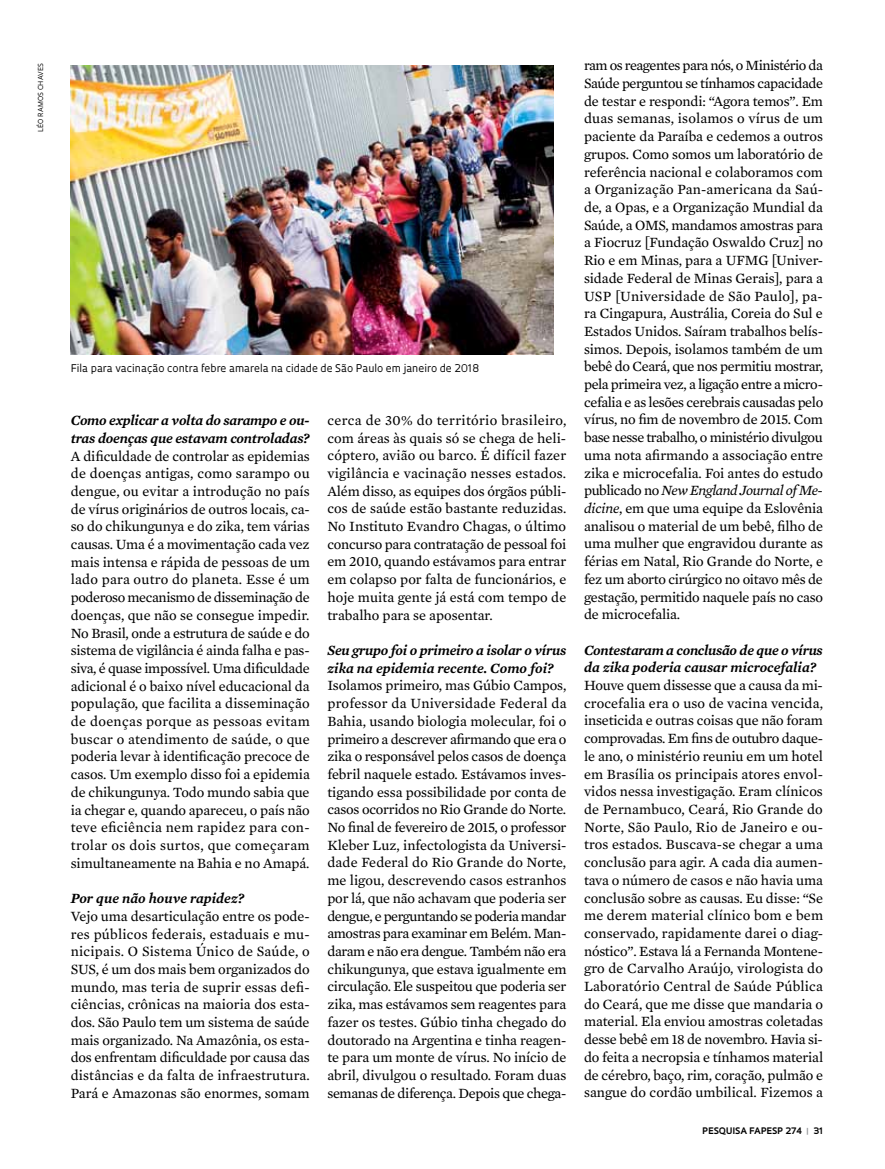
<style>
.page{position:relative;width:885px;height:1169px;background:#fff}
.page>*{position:absolute;margin:0;border:0;box-sizing:border-box;transform-origin:0 0}
.t1{font:14.4px/17.7px "Mercury Text G2";letter-spacing:-.005em;color:#000;text-align:justify}
.t2{font:italic 600 14.4px/17.7px "Mercury Text G2";letter-spacing:-.015em;color:#000}
.t3{font:10.35px "Oculum";color:#000}
.t4{font:700 8.7px "Oculum";letter-spacing:.01em;color:#000}
.t5{font:6.75px "Oculum";letter-spacing:.035em;color:#000}
.s1{font-style:italic}
.s2{color:#939598}
</style>
<div class="page">
<img style="left:71px;top:65px;width:482px;height:289px">
<p class="t5" style="left:36px;top:132px;width:70px;rotate:-90deg">léo ramos chaves</p>
<p class="t3" style="left:71px;top:361px;width:410px">Fila para vacinação contra febre amarela na cidade de São Paulo em janeiro de 2018</p>
<p class="t2" style="left:71px;top:411px;width:241px">Como explicar a volta do sarampo e ou&shy;tras doenças que estavam controladas?</p>
<p class="t1" style="left:71px;top:446px;width:241px">A dificuldade de controlar as epidemias de doenças antigas, como sarampo ou dengue, ou evitar a introdução no país de vírus originários de outros locais, ca&shy;so do chikungunya e do zika, tem várias causas. Uma é a movimentação cada vez mais intensa e rápida de pessoas de um lado para outro do planeta. Esse é um poderoso mecanismo de disseminação de doenças, que não se consegue impedir.<br>No Brasil, onde a estrutura de saúde e do sistema de vigilância é ainda falha e pas&shy;siva, é quase impossível. Uma dificuldade adicional é o baixo nível educacional da população, que facilita a disseminação de doenças porque as pessoas evitam buscar o atendimento de saúde, o que poderia levar à identificação precoce de casos. Um exemplo disso foi a epidemia de chikungunya. Todo mundo sabia que ia chegar e, quando apareceu, o país não teve eficiência nem rapidez para con&shy;trolar os dois surtos, que começaram simultaneamente na Bahia e no Amapá.</p>
<p class="t2" style="left:71px;top:888px;width:175px">Por que não houve rapidez?</p>
<p class="t1" style="left:71px;top:906px;width:241px">Vejo uma desarticulação entre os pode&shy;res públicos federais, estaduais e mu&shy;nicipais. O Sistema Único de Saúde, o SUS, é um dos mais bem organizados do mundo, mas teria de suprir essas defi&shy;ciências, crônicas na maioria dos esta&shy;dos. São Paulo tem um sistema de saúde mais organizado. Na Amazônia, os esta&shy;dos enfrentam dificuldade por causa das distâncias e da falta de infraestrutura.<br>Pará e Amazonas são enormes, somam</p>
<p class="t1" style="left:327px;top:410px;width:241px">cerca de 30% do território brasileiro, com áreas às quais só se chega de heli&shy;cóptero, avião ou barco. É difícil fazer vigilância e vacinação nesses estados.<br>Além disso, as equipes dos órgãos públi&shy;cos de saúde estão bastante reduzidas.<br>No Instituto Evandro Chagas, o último concurso para contratação de pessoal foi em 2010, quando estávamos para entrar em colapso por falta de funcionários, e hoje muita gente já está com tempo de trabalho para se aposentar.</p>
<p class="t2" style="left:327px;top:640px;width:240px">Seu grupo foi o primeiro a isolar o vírus zika na epidemia recente. Como foi?</p>
<p class="t1" style="left:327px;top:676px;width:241px">Isolamos primeiro, mas Gúbio Campos, professor da Universidade Federal da Bahia, usando biologia molecular, foi o primeiro a descrever afirmando que era o zika o responsável pelos casos de doença febril naquele estado. Estávamos inves&shy;tigando essa possibilidade por conta de casos ocorridos no Rio Grande do Norte.<br>No final de fevereiro de 2015, o professor Kleber Luz, infectologista da Universi&shy;dade Federal do Rio Grande do Norte, me ligou, descrevendo casos estranhos por lá, que não achavam que poderia ser dengue, e perguntando se poderia mandar amostras para examinar em Belém. Man&shy;daram e não era dengue. Também não era chikungunya, que estava igualmente em circulação. Ele suspeitou que poderia ser zika, mas estávamos sem reagentes para fazer os testes. Gúbio tinha chegado do doutorado na Argentina e tinha reagen&shy;te para um monte de vírus. No início de abril, divulgou o resultado. Foram duas semanas de diferença. Depois que chega-</p>
<p class="t1" style="left:584px;top:56px;width:241px">ram os reagentes para nós, o Ministério da Saúde perguntou se tínhamos capacidade de testar e respondi: “Agora temos”. Em duas semanas, isolamos o vírus de um paciente da Paraíba e cedemos a outros grupos. Como somos um laboratório de referência nacional e colaboramos com a Organização Pan-americana da Saú&shy;de, a Opas, e a Organização Mundial da Saúde, a OMS, mandamos amostras para a Fiocruz [Fundação Oswaldo Cruz] no Rio e em Minas, para a UFMG [Univer&shy;sidade Federal de Minas Gerais], para a USP [Universidade de São Paulo], pa&shy;ra Cingapura, Austrália, Coreia do Sul e Estados Unidos. Saíram trabalhos belís&shy;simos. Depois, isolamos também de um bebê do Ceará, que nos permitiu mostrar, pela primeira vez, a ligação entre a micro&shy;cefalia e as lesões cerebrais causadas pelo vírus, no fim de novembro de 2015. Com base nesse trabalho, o ministério divulgou uma nota afirmando a associação entre zika e microcefalia. Foi antes do estudo publicado no <span class="s1">New England Journal of Me&shy;dicine</span>, em que uma equipe da Eslovênia analisou o material de um bebê, filho de uma mulher que engravidou durante as férias em Natal, Rio Grande do Norte, e fez um aborto cirúrgico no oitavo mês de gestação, permitido naquele país no caso de microcefalia.</p>
<p class="t2" style="left:584px;top:640px;width:240px">Contestaram a conclusão de que o vírus da zika poderia causar microcefalia?</p>
<p class="t1" style="left:584px;top:675px;width:241px">Houve quem dissesse que a causa da mi&shy;crocefalia era o uso de vacina vencida, inseticida e outras coisas que não foram comprovadas. Em fins de outubro daque&shy;le ano, o ministério reuniu em um hotel em Brasília os principais atores envol&shy;vidos nessa investigação. Eram clínicos de Pernambuco, Ceará, Rio Grande do Norte, São Paulo, Rio de Janeiro e ou&shy;tros estados. Buscava-se chegar a uma conclusão para agir. A cada dia aumen&shy;tava o número de casos e não havia uma conclusão sobre as causas. Eu disse: “Se me derem material clínico bom e bem conservado, rapidamente darei o diag&shy;nóstico”. Estava lá a Fernanda Montene&shy;gro de Carvalho Araújo, virologista do Laboratório Central de Saúde Pública do Ceará, que me disse que mandaria o material. Ela enviou amostras coletadas desse bebê em 18 de novembro. Havia si&shy;do feita a necropsia e tínhamos material de cérebro, baço, rim, coração, pulmão e sangue do cordão umbilical. Fizemos a</p>
<p class="t4" style="left:702px;top:1124px;width:7px">PES</p>
<p class="t4" style="left:719px;top:1124px;width:14px">QUISA</p>
<p class="t4" style="left:749px;top:1124px;width:12px">FAPESP</p>
<p class="t4" style="left:785px;top:1124px;width:39px">274 <span class="s2">|</span> 31</p>
</div>
